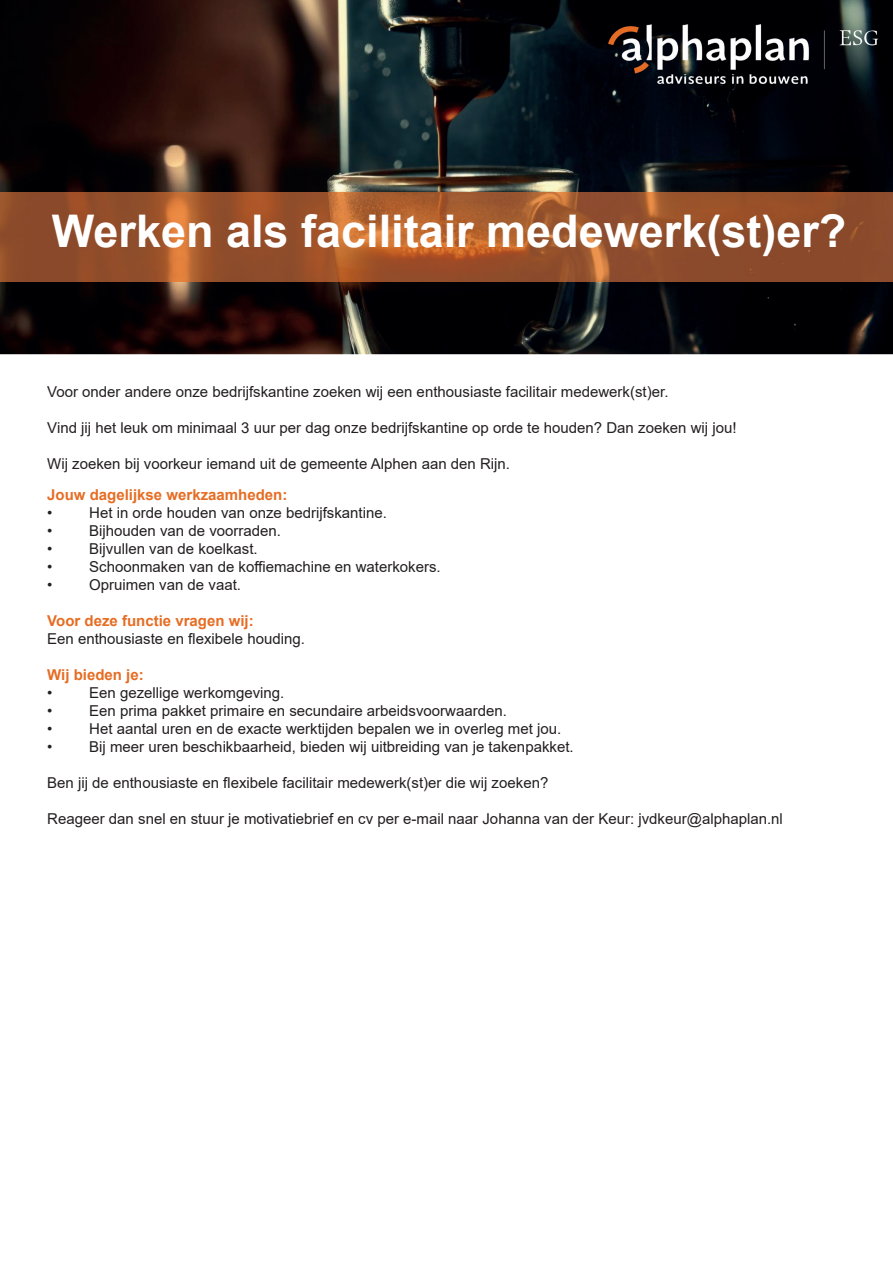
<style>
.page{position:relative;width:893px;height:1263px;background:#fff}
.page>*{position:absolute;margin:0;border:0;box-sizing:border-box;transform-origin:0 0}
.t1{font:700 45px "Arial";color:#fff}
.t2{font:15px "Arial";color:#231f20}
.t3{font:700 15px "Arial";color:#e66d24}
</style>
<div class="page">
<img style="left:0;top:0;width:893px;height:354px">
<img style="left:0;top:192px;width:893px;height:89px">
<img style="left:608px;top:23px;width:270px;height:62px">
<h1 class="t1" style="left:52px;top:199px;width:796px">Werken als facilitair medewerk(st)er?</h1>
<p class="t2" style="left:47px;top:381px;width:623px">Voor onder andere onze bedrijfskantine zoeken wij een enthousiaste facilitair medewerk(st)er.</p>
<p class="t2" style="left:47px;top:417px;width:691px">Vind jij het leuk om minimaal 3 uur per dag onze bedrijfskantine op orde te houden? Dan zoeken wij jou!</p>
<p class="t2" style="left:47px;top:453px;width:464px">Wij zoeken bij voorkeur iemand uit de gemeente Alphen aan den Rijn.</p>
<p class="t3" style="left:47px;top:484px;width:242px">Jouw dagelijkse werkzaamheden:</p>
<p class="t2" style="left:47px;top:502px;width:7px">•</p>
<p class="t2" style="left:89px;top:502px;width:299px">Het in orde houden van onze bedrijfskantine.</p>
<p class="t2" style="left:47px;top:520px;width:7px">•</p>
<p class="t2" style="left:89px;top:520px;width:193px">Bijhouden van de voorraden.</p>
<p class="t2" style="left:47px;top:538px;width:7px">•</p>
<p class="t2" style="left:89px;top:538px;width:170px">Bijvullen van de koelkast.</p>
<p class="t2" style="left:47px;top:556px;width:7px">•</p>
<p class="t2" style="left:89px;top:556px;width:353px">Schoonmaken van de koffiemachine en waterkokers.</p>
<p class="t2" style="left:47px;top:574px;width:7px">•</p>
<p class="t2" style="left:89px;top:574px;width:153px">Opruimen van de vaat.</p>
<p class="t3" style="left:47px;top:610px;width:208px">Voor deze functie vragen wij:</p>
<p class="t2" style="left:47px;top:628px;width:259px">Een enthousiaste en flexibele houding.</p>
<p class="t3" style="left:47px;top:664px;width:98px">Wij bieden je:</p>
<p class="t2" style="left:47px;top:682px;width:7px">•</p>
<p class="t2" style="left:89px;top:682px;width:197px">Een gezellige werkomgeving.</p>
<p class="t2" style="left:47px;top:700px;width:7px">•</p>
<p class="t2" style="left:89px;top:700px;width:419px">Een prima pakket primaire en secundaire arbeidsvoorwaarden.</p>
<p class="t2" style="left:47px;top:718px;width:7px">•</p>
<p class="t2" style="left:89px;top:718px;width:473px">Het aantal uren en de exacte werktijden bepalen we in overleg met jou.</p>
<p class="t2" style="left:47px;top:736px;width:7px">•</p>
<p class="t2" style="left:89px;top:736px;width:486px">Bij meer uren beschikbaarheid, bieden wij uitbreiding van je takenpakket.</p>
<p class="t2" style="left:47px;top:772px;width:503px">Ben jij de enthousiaste en flexibele facilitair medewerk(st)er die wij zoeken?</p>
<p class="t2" style="left:47px;top:808px;width:737px">Reageer dan snel en stuur je motivatiebrief en cv per e-mail naar Johanna van der Keur: jvdkeur@alphaplan.nl</p>
</div>
